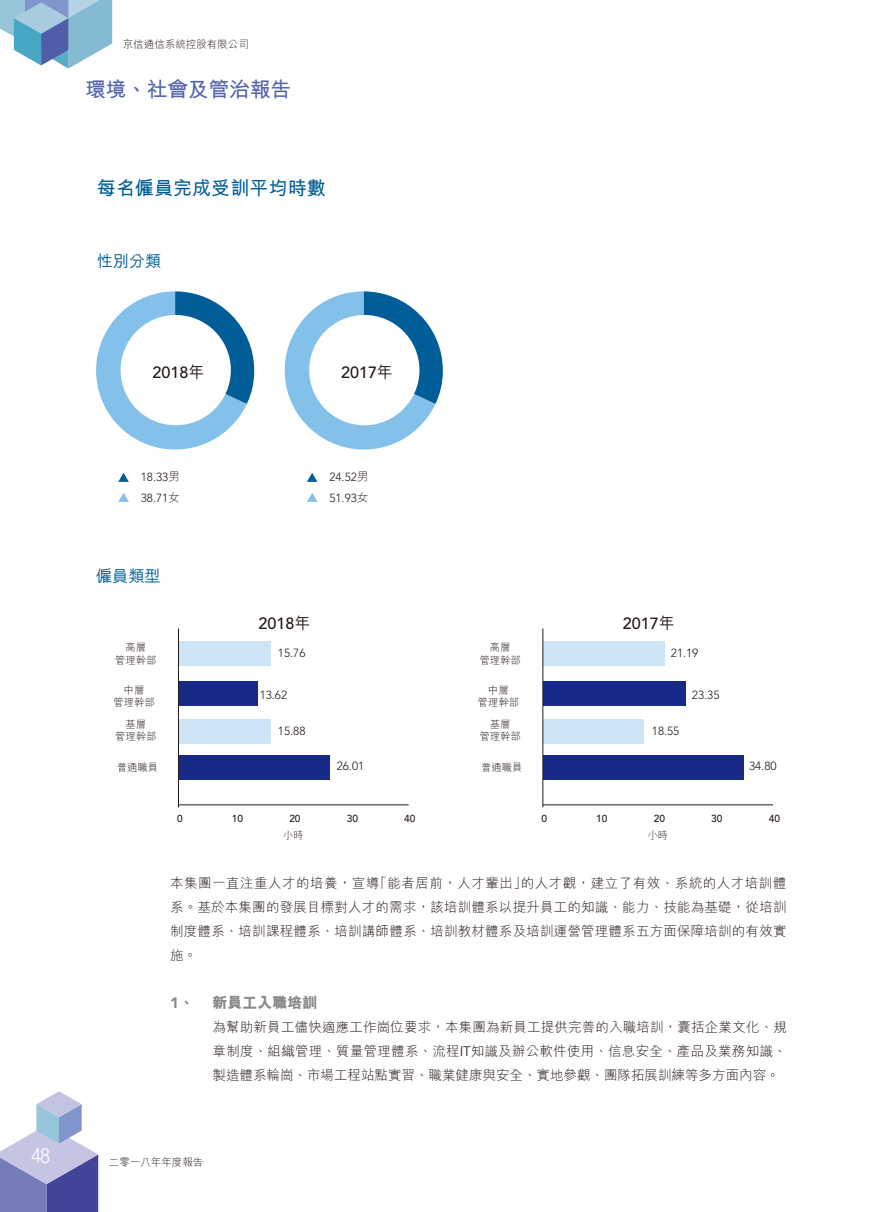
<style>
.page{position:relative;width:893px;height:1212px;background:#fff}
.page>*{position:absolute;margin:0;border:0;box-sizing:border-box;transform-origin:0 0}
.t1{font:700 21px "M Hei HK";letter-spacing:-.02em;color:#5465ae}
.t2{font:300 condensed 21px "Helvetica Neue LT Std";color:#fff}
.t3{font:700 19.05px "M Hei HK";color:#005d97}
.t4{font:500 16.2px "Avenir LT Std";color:#231916}
.t5{font:500 16.2px "M Hei HK";color:#005d97}
.t6{font:800 15px "M Hei HK";color:#898989}
.t7{font:300 13.5px/24px "M Hei HK";letter-spacing:.015em;color:#231916;text-align:justify}
.t8{font:300 11.7px/21px "Avenir LT Std";color:#231916}
.t9{font:300 10.5px "M Hei HK";color:#231916}
.t10{font:300 10.35px/12.3px "M Hei HK";color:#231916;text-align:center}
.t11{font:500 10.2px "Avenir LT Std";color:#231916}
.s1{font-family:"M Hei HK"}
.s2{font-family:"Avenir LT Std";font-weight:900}
.s3{font-family:"Helvetica Neue LT Std"}
</style>
<div class="page">
<svg style="left:0;top:0;width:112px;height:69px"></svg>
<svg style="left:0;top:1091px;width:98px;height:121px"></svg>
<svg style="left:96px;top:291px;width:158px;height:159px"></svg>
<div style="left:121px;top:315px;width:110px;height:110px;background:#fff;border-radius:50%"></div>
<div style="left:179px;top:755px;width:150px;height:24px;background:#182a88"></div>
<div style="left:179px;top:719px;width:92px;height:24px;background:#cde4f6"></div>
<div style="left:179px;top:681px;width:79px;height:25px;background:#182a88"></div>
<div style="left:179px;top:641px;width:92px;height:25px;background:#cde4f6"></div>
<svg style="left:118px;top:473px;width:11px;height:9px"></svg>
<svg style="left:118px;top:493px;width:11px;height:9px"></svg>
<hr style="left:178px;top:628px;width:1px;height:179px;background:#231916">
<hr style="left:178px;top:804px;width:231px;height:1px;background:#231916">
<svg style="left:284px;top:291px;width:159px;height:159px"></svg>
<div style="left:309px;top:315px;width:110px;height:110px;background:#fff;border-radius:50%"></div>
<svg style="left:307px;top:473px;width:10px;height:9px"></svg>
<svg style="left:307px;top:493px;width:11px;height:9px"></svg>
<div style="left:543px;top:755px;width:200px;height:24px;background:#182a88"></div>
<div style="left:543px;top:719px;width:101px;height:24px;background:#cde4f6"></div>
<div style="left:543px;top:681px;width:142px;height:25px;background:#182a88"></div>
<div style="left:543px;top:641px;width:122px;height:25px;background:#cde4f6"></div>
<hr style="left:542px;top:628px;width:1px;height:179px;background:#231916">
<hr style="left:543px;top:804px;width:230px;height:1px;background:#231916">
<p class="t9" style="left:123px;top:36px;width:128px">京信通信系統控股有限公司</p>
<h1 class="t1" style="left:85px;top:74px;width:208px">環境、社會及管治報告</h1>
<h2 class="t3" style="left:97px;top:174px;width:231px">每名僱員完成受訓平均時數</h2>
<p class="t5" style="left:97px;top:249px;width:66px">性別分類</p>
<p class="t4" style="left:152px;top:363px;width:54px">2018<span class="s1">年</span></p>
<p class="t8" style="left:141px;top:466px;width:41px">18.33<span class="s1">男<br></span>38.71<span class="s1">女</span></p>
<p class="t5" style="left:96px;top:564px;width:66px">僱員類型</p>
<p class="t10" style="left:115px;top:641px;width:43px">高層<br>管理幹部</p>
<p class="t10" style="left:113px;top:683px;width:43px">中層<br>管理幹部</p>
<p class="t10" style="left:115px;top:718px;width:43px">基層<br>管理幹部</p>
<p class="t10" style="left:117px;top:761px;width:43px">普通職員</p>
<p class="t4" style="left:341px;top:363px;width:54px">2017<span class="s1">年</span></p>
<p class="t8" style="left:329px;top:466px;width:41px">24.52<span class="s1">男<br></span>51.93<span class="s1">女</span></p>
<p class="t4" style="left:258px;top:614px;width:54px">2018<span class="s1">年</span></p>
<p class="t8" style="left:278px;top:643px;width:29px">15.76</p>
<p class="t8" style="left:260px;top:684px;width:29px">13.62</p>
<p class="t8" style="left:278px;top:720px;width:29px">15.88</p>
<p class="t8" style="left:337px;top:756px;width:29px">26.01</p>
<p class="t11" style="left:177px;top:813px;width:7px">0</p>
<p class="t11" style="left:232px;top:813px;width:13px">10</p>
<p class="t11" style="left:289px;top:813px;width:13px">20</p>
<p class="t11" style="left:347px;top:813px;width:13px">30</p>
<p class="t11" style="left:404px;top:813px;width:13px">40</p>
<p class="t10" style="left:283px;top:829px;width:22px">小時</p>
<p class="t10" style="left:480px;top:641px;width:43px">高層<br>管理幹部</p>
<p class="t10" style="left:478px;top:683px;width:43px">中層<br>管理幹部</p>
<p class="t10" style="left:480px;top:718px;width:43px">基層<br>管理幹部</p>
<p class="t10" style="left:481px;top:761px;width:43px">普通職員</p>
<p class="t4" style="left:623px;top:614px;width:54px">2017<span class="s1">年</span></p>
<p class="t8" style="left:671px;top:643px;width:29px">21.19</p>
<p class="t8" style="left:652px;top:720px;width:29px">18.55</p>
<p class="t8" style="left:692px;top:684px;width:29px">23.35</p>
<p class="t8" style="left:749px;top:756px;width:29px">34.80</p>
<p class="t11" style="left:542px;top:813px;width:7px">0</p>
<p class="t11" style="left:596px;top:813px;width:13px">10</p>
<p class="t11" style="left:654px;top:813px;width:13px">20</p>
<p class="t11" style="left:711px;top:813px;width:13px">30</p>
<p class="t11" style="left:769px;top:813px;width:13px">40</p>
<p class="t10" style="left:648px;top:829px;width:22px">小時</p>
<p class="t7" style="left:170px;top:870px;width:618px">本集團一直注重人才的培養，宣導「能者居前，人才輩出」的人才觀，建立了有效、系統的人才培訓體系。基於本集團的發展目標對人才的需求，該培訓體系以提升員工的知識、能力、技能為基礎，從培訓制度體系、培訓課程體系、培訓講師體系、培訓教材體系及培訓運營管理體系五方面保障培訓的有效實施。</p>
<p class="t6" style="left:170px;top:992px;width:149px"><span class="s2">1</span>、 新員工入職培訓</p>
<p class="t7" style="left:213px;top:1014px;width:576px">為幫助新員工儘快適應工作崗位要求，本集團為新員工提供完善的入職培訓，囊括企業文化、規章制度、組織管理、質量管理體系、流程<span class="s3">IT</span>知識及辦公軟件使用、信息安全、產品及業務知識、製造體系輪崗、市場工程站點實習、職業健康與安全、實地參觀、團隊拓展訓練等多方面內容。</p>
<h1 class="t2" style="left:31px;top:1143px;width:21px">48</h1>
<p class="t9" style="left:109px;top:1155px;width:96px">二零一八年年度報告</p>
</div>
